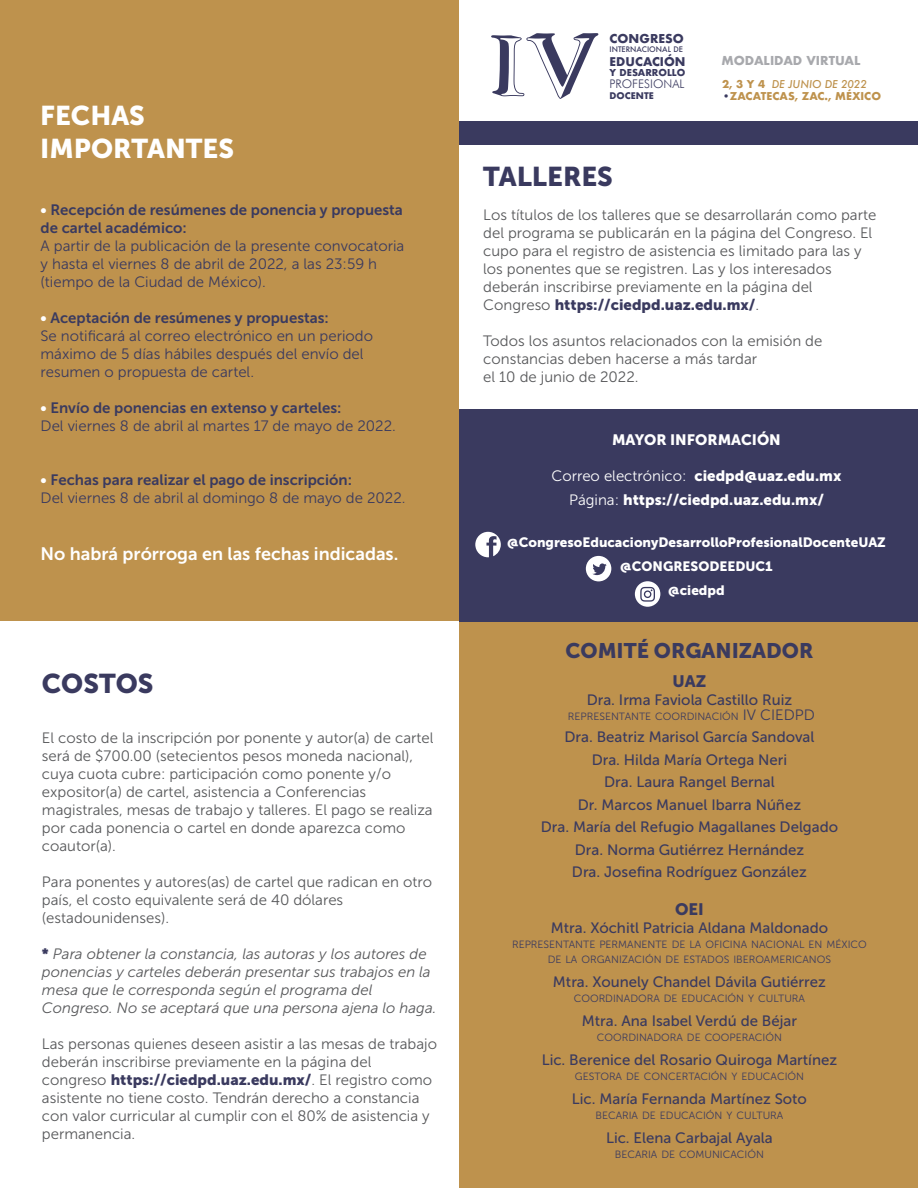
<style>
.page{position:relative;width:918px;height:1188px;background:#fff}
.page>*{position:absolute;margin:0;border:0;box-sizing:border-box;transform-origin:0 0}
.t1{font:27px/32.4px "Museo Sans 900";color:#fff}
.t2{font:27px "Museo Sans 900";color:#3a3a5f}
.t3{font:21px "Museo Sans 900";color:#3a3a5f}
.t4{font:18px "Museo Sans 700";color:#fff}
.t5{font:16.5px "Museo Sans 900";color:#3a3a5f}
.t6{font:15px/18px "Museo Sans 300";color:#57585a}
.t7{font:15px/22.5px "Museo Sans 500";color:#3a3a5f;text-align:center}
.t8{font:15px/18px "Museo Sans 300";color:#3a3a5f}
.t9{font:italic 15px/18px "Museo Sans 300";color:#57585a}
.t10{font:15px/18px "Museo Sans 700";color:#3a3a5f}
.t11{font:15px "Museo Sans 900";color:#3a3a5f}
.t12{font:15px "Museo Sans 900";color:#fff}
.t13{font:15px "Museo Sans 300";color:#fff}
.t14{font:13.5px/24px "Museo Sans 900";color:#fff;text-align:center}
.t15{font:700 12px "Futura";color:#a8a9ad}
.t16{font:300 11.85px "Futura BT";color:#3a3a5f}
.t17{font:700 11.85px "Futura";color:#3a3a5f}
.t18{font:700 11.7px "Futura";color:#3a3a5f}
.t19{font:10.5px/15px "Museo Sans 300";color:#3a3a5f;text-align:center}
.t20{font:700 10.5px "Futura";color:#be924d}
.t21{font:italic 500 10.5px "Futura";color:#be924d}
.t22{font:700 9.3px "Futura";color:#3a3a5f}
.t23{font:700 8.85px "Futura";color:#3a3a5f}
.t24{font:500 7.5px "Futura";color:#3a3a5f}
.s1{color:#fff}
.s2{font-family:"Museo Sans 900";font-style:normal;color:#3a3a5f}
.s3{font-family:"Museo Sans 300";color:#57585a}
.s4{font-weight:700;font-style:normal}
.s5{font-weight:500;font-style:italic;color:#3a3a5f}
.s6{font-family:"Museo Sans 900"}
.s7{font-family:"Museo Sans 300"}
.s8{font-size:15px}
</style>
<div class="page">
<div style="left:459px;top:620px;width:459px;height:568px;background:#be924d"></div>
<div style="left:0;top:0;width:459px;height:620px;background:#be924d"></div>
<svg style="left:491px;top:33px;width:107px;height:66px"></svg>
<div style="left:459px;top:122px;width:459px;height:23px;background:#3a3a5f"></div>
<div style="left:459px;top:409px;width:459px;height:213px;background:#3a3a5f"></div>
<svg style="left:475px;top:532px;width:26px;height:25px"></svg>
<svg style="left:586px;top:556px;width:25px;height:25px"></svg>
<svg style="left:635px;top:581px;width:25px;height:26px"></svg>
<h1 class="t1" style="left:40px;top:99px;width:195px">FECHAS<br>IMPORTANTES</h1>
<p class="t10" style="left:41px;top:200px;width:364px"><span class="s1">•</span> Recepción de resúmenes de ponencia y propuesta de cartel académico:</p>
<p class="t8" style="left:41px;top:236px;width:365px">A partir de la publicación de la presente convocatoria y hasta el viernes 8 de abril de 2022, a las 23:59 h (tiempo de la Ciudad de México).</p>
<p class="t10" style="left:41px;top:308px;width:290px"><span class="s1">•</span> Aceptación de resúmenes y propuestas:</p>
<p class="t8" style="left:41px;top:326px;width:334px">Se notificará al correo electrónico en un periodo máximo de 5 días hábiles después del envío del resumen o propuesta de cartel.</p>
<p class="t10" style="left:41px;top:398px;width:302px"><span class="s1">•</span> Envío de ponencias en extenso y carteles:</p>
<p class="t8" style="left:41px;top:416px;width:357px">Del viernes 8 de abril al martes 17 de mayo de 2022.</p>
<p class="t10" style="left:41px;top:470px;width:313px"><span class="s1">•</span> Fechas para realizar el pago de inscripción:</p>
<p class="t8" style="left:41px;top:488px;width:367px">Del viernes 8 de abril al domingo 8 de mayo de 2022.</p>
<p class="t4" style="left:41px;top:544px;width:359px">No habrá prórroga en las fechas indicadas.</p>
<h1 class="t2" style="left:42px;top:668px;width:113px">COSTOS</h1>
<p class="t6" style="left:42px;top:729px;width:393px">El costo de la inscripción por ponente y autor(a) de cartel será de $700.00 (setecientos pesos moneda nacional), cuya cuota cubre: participación como ponente y/o expositor(a) de cartel, asistencia a Conferencias magistrales, mesas de trabajo y talleres. El pago se realiza por cada ponencia o cartel en donde aparezca como coautor(a).</p>
<p class="t6" style="left:42px;top:873px;width:392px">Para ponentes y autores(as) de cartel que radican en otro país, el costo equivalente será de 40 dólares (estadounidenses).</p>
<p class="t9" style="left:42px;top:945px;width:396px"><span class="s2">*</span> Para obtener la constancia, las autoras y los autores de ponencias y carteles deberán presentar sus trabajos en la mesa que le corresponda según el programa del Congreso. No se aceptará que una persona ajena lo haga.</p>
<p class="t6" style="left:42px;top:1035px;width:397px">Las personas quienes deseen asistir a las mesas de trabajo deberán inscribirse previamente en la página del</p>
<p class="t11" style="left:42px;top:1071px;width:392px"><span class="s3">congreso</span> https://ciedpd.uaz.edu.mx/<span class="s3">. El registro como</span></p>
<p class="t6" style="left:42px;top:1089px;width:389px">asistente no tiene costo. Tendrán derecho a constancia con valor curricular al cumplir con el 80% de asistencia y permanencia.</p>
<p class="t17" style="left:610px;top:30px;width:76px">CONGRESO</p>
<p class="t24" style="left:610px;top:44px;width:75px">INTERNACIONAL DE</p>
<p class="t18" style="left:610px;top:53px;width:77px">EDUCACIÓN</p>
<p class="t22" style="left:610px;top:66px;width:77px">Y DESARROLLO</p>
<p class="t16" style="left:610px;top:76px;width:76px">PROFESIONAL</p>
<p class="t23" style="left:610px;top:89px;width:46px">DOCENTE</p>
<h1 class="t2" style="left:483px;top:161px;width:131px">TALLERES</h1>
<p class="t15" style="left:721px;top:52px;width:141px">MODALIDAD VIRTUAL</p>
<p class="t21" style="left:722px;top:77px;width:146px"><span class="s4">2, 3 Y 4</span> DE JUNIO DE 2022</p>
<p class="t20" style="left:722px;top:89px;width:161px"><span class="s5">•</span>ZACATECAS, ZAC., MÉXICO</p>
<p class="t6" style="left:483px;top:206px;width:395px">Los títulos de los talleres que se desarrollarán como parte del programa se publicarán en la página del Congreso. El cupo para el registro de asistencia es limitado para las y los ponentes que se registren. Las y los interesados deberán inscribirse previamente en la página del</p>
<p class="t11" style="left:483px;top:296px;width:277px"><span class="s3">Congreso</span> https://ciedpd.uaz.edu.mx/<span class="s3">.</span></p>
<p class="t6" style="left:483px;top:332px;width:341px">Todos los asuntos relacionados con la emisión de constancias deben hacerse a más tardar<br>el 10 de junio de 2022.</p>
<p class="t12" style="left:612px;top:431px;width:170px">MAYOR INFORMACIÓN</p>
<p class="t13" style="left:552px;top:468px;width:291px">Correo electrónico: <span class="s6">ciedpd@uaz.edu.mx</span></p>
<p class="t12" style="left:569px;top:491px;width:256px"><span class="s7">Página:</span> https://ciedpd.uaz.edu.mx/</p>
<p class="t14" style="left:507px;top:530px;width:380px">@CongresoEducacionyDesarrolloProfesionalDocenteUAZ @CONGRESODEEDUC1<br>@ciedpd</p>
<h2 class="t3" style="left:565px;top:639px;width:249px">COMITÉ ORGANIZADOR</h2>
<p class="t5" style="left:673px;top:672px;width:35px">UAZ</p>
<p class="t7" style="left:587px;top:689px;width:207px">Dra. Irma Faviola Castillo Ruiz</p>
<p class="t19" style="left:568px;top:709px;width:248px">REPRESENTANTE COORDINACIÓN <span class="s8">IV CIEDPD</span></p>
<p class="t7" style="left:541px;top:726px;width:299px">Dra. Beatriz Marisol García Sandoval<br>Dra. Hilda María Ortega Neri<br>Dra. Laura Rangel Bernal<br>Dr. Marcos Manuel Ibarra Núñez<br>Dra. María del Refugio Magallanes Delgado<br>Dra. Norma Gutiérrez Hernández<br>Dra. Josefina Rodríguez González</p>
<p class="t5" style="left:675px;top:900px;width:30px">OEI</p>
<p class="t7" style="left:551px;top:917px;width:279px">Mtra. Xóchitl Patricia Aldana Maldonado</p>
<p class="t19" style="left:512px;top:937px;width:356px">REPRESENTANTE PERMANENTE DE LA OFICINA NACIONAL EN MÉXICO<br>DE LA ORGANIZACIÓN DE ESTADOS IBEROAMERICANOS</p>
<p class="t7" style="left:553px;top:971px;width:274px">Mtra. Xounely Chandel Dávila Gutiérrez</p>
<p class="t19" style="left:574px;top:991px;width:233px">COORDINADORA DE EDUCACIÓN Y CULTURA</p>
<p class="t7" style="left:582px;top:1010px;width:217px">Mtra. Ana Isabel Verdú de Béjar</p>
<p class="t19" style="left:597px;top:1030px;width:187px">COORDINADORA DE COOPERACIÓN</p>
<p class="t7" style="left:542px;top:1049px;width:297px">Lic. Berenice del Rosario Quiroga Martínez</p>
<p class="t19" style="left:575px;top:1069px;width:231px">GESTORA DE CONCERTACIÓN Y EDUCACIÓN</p>
<p class="t7" style="left:572px;top:1088px;width:237px">Lic. María Fernanda Martínez Soto</p>
<p class="t19" style="left:596px;top:1108px;width:189px">BECARIA DE EDUCACIÓN Y CULTURA</p>
<p class="t7" style="left:606px;top:1127px;width:168px">Lic. Elena Carbajal Ayala</p>
<p class="t19" style="left:615px;top:1147px;width:151px">BECARIA DE COMUNICACIÓN</p>
</div>
